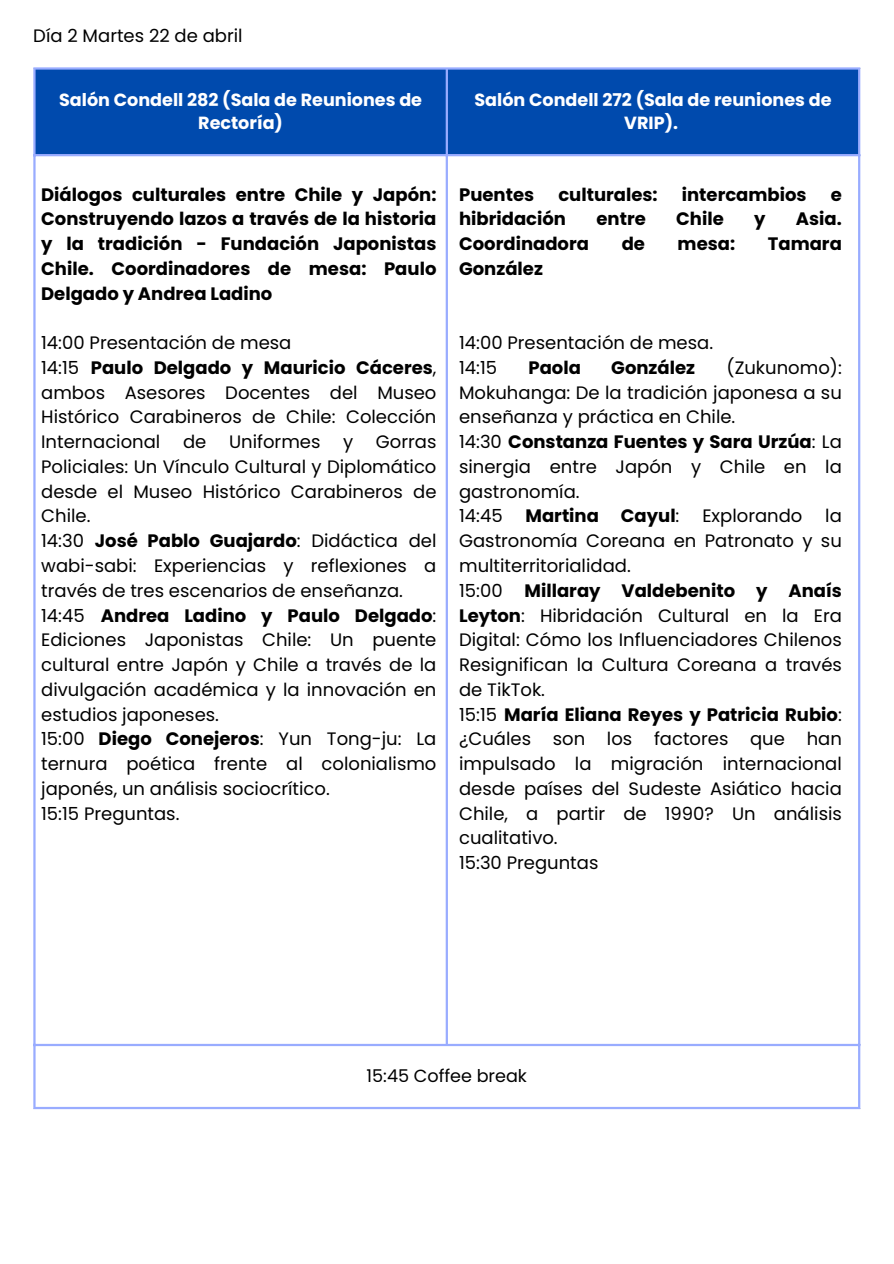
<style>
.page{position:relative;width:894px;height:1264px;background:#fff}
.page>*{position:absolute;margin:0;border:0;box-sizing:border-box;transform-origin:0 0}
.t1{font:18px/24.8px "Poppins";color:#000;text-align:justify}
.t2{font:700 18px/24.8px "Poppins";color:#000;text-align:justify}
.t3{font:700 17.55px/23.7px "Poppins";color:#fff;text-align:center}
.t4{font:17.55px "Poppins";color:#000}
.s1{font-weight:700}
.s2{font-weight:400}
</style>
<div class="page">
<div style="left:36px;top:70px;width:821px;height:84px;background:#004aad"></div>
<hr style="left:33px;top:70px;width:3px;height:1036px;background:#99acff">
<hr style="left:445px;top:70px;width:3px;height:973px;background:#99acff">
<hr style="left:857px;top:70px;width:3px;height:1036px;background:#99acff">
<hr style="left:33px;top:67px;width:827px;height:3px;background:#99acff">
<hr style="left:33px;top:154px;width:827px;height:2px;background:#99acff">
<hr style="left:33px;top:1043px;width:827px;height:3px;background:#99acff">
<hr style="left:33px;top:1106px;width:827px;height:3px;background:#99acff">
<p class="t1" style="left:33px;top:24px;width:211px">Día 2 Martes 22 de abril</p>
<p class="t3" style="left:59px;top:88px;width:364px">Salón Condell 282 (Sala de Reuniones de<br>Rectoría)</p>
<p class="t3" style="left:474px;top:88px;width:358px">Salón Condell 272 (Sala de reuniones de<br>VRIP).</p>
<h1 class="t2" style="left:41px;top:182px;width:396px">Diálogos culturales entre Chile y Japón:<br>Construyendo lazos a través de la historia y la tradición - Fundación Japonistas Chile. Coordinadores de mesa: Paulo Delgado y Andrea Ladino</h1>
<p class="t1" style="left:41px;top:330px;width:252px">14:00 Presentación de mesa</p>
<p class="t1" style="left:41px;top:355px;width:396px">14:15 <span class="s1">Paulo Delgado y Mauricio Cáceres</span>, ambos Asesores Docentes del Museo Histórico Carabineros de Chile: Colección Internacional</p>
<p class="t1" style="left:183px;top:429px;width:25px">de</p>
<p class="t1" style="left:229px;top:429px;width:93px">Uniformes</p>
<p class="t1" style="left:343px;top:429px;width:12px">y</p>
<p class="t1" style="left:41px;top:429px;width:396px;text-indent:334px">Gorras Policiales: Un Vínculo Cultural y Diplomático desde el Museo Histórico Carabineros de Chile.</p>
<p class="t1" style="left:41px;top:528px;width:396px">14:30 <span class="s1">José Pablo Guajardo</span>: Didáctica del wabi-sabi: Experiencias y reflexiones a través de tres escenarios de enseñanza.</p>
<p class="t1" style="left:41px;top:603px;width:396px">14:45 <span class="s1">Andrea Ladino y Paulo Delgado</span>:<br>Ediciones Japonistas Chile: Un puente cultural entre Japón y Chile a través de la divulgación académica y la innovación en estudios japoneses.</p>
<p class="t1" style="left:41px;top:726px;width:396px">15:00 <span class="s1">Diego Conejeros</span>: Yun Tong-ju: La ternura poética frente al colonialismo japonés, un análisis sociocrítico.</p>
<p class="t1" style="left:41px;top:801px;width:140px">15:15 Preguntas.</p>
<h1 class="t2" style="left:459px;top:182px;width:77px">Puentes</h1>
<h1 class="t2" style="left:558px;top:182px;width:101px">culturales:</h1>
<h1 class="t2" style="left:681px;top:182px;width:126px">intercambios</h1>
<h1 class="t2" style="left:830px;top:182px;width:13px">e</h1>
<h1 class="t2" style="left:459px;top:207px;width:108px">hibridación</h1>
<h1 class="t2" style="left:596px;top:207px;width:51px">entre</h1>
<h1 class="t2" style="left:676px;top:207px;width:49px">Chile</h1>
<h1 class="t2" style="left:754px;top:207px;width:13px">y</h1>
<h1 class="t2" style="left:795px;top:207px;width:47px">Asia.</h1>
<h1 class="t2" style="left:459px;top:231px;width:131px">Coordinadora</h1>
<h1 class="t2" style="left:621px;top:231px;width:25px">de</h1>
<h1 class="t2" style="left:677px;top:231px;width:59px">mesa:</h1>
<h1 class="t2" style="left:767px;top:231px;width:76px">Tamara</h1>
<h1 class="t2" style="left:459px;top:256px;width:85px">González</h1>
<p class="t1" style="left:459px;top:330px;width:255px">14:00 Presentación de mesa.</p>
<p class="t1" style="left:459px;top:355px;width:39px">14:15</p>
<p class="t2" style="left:528px;top:355px;width:54px">Paola</p>
<p class="t2" style="left:611px;top:355px;width:85px">González</p>
<p class="t1" style="left:459px;top:355px;width:384px;text-indent:267px">(Zukunomo):<br>Mokuhanga: De la tradición japonesa a su enseñanza y práctica en Chile.</p>
<p class="t1" style="left:459px;top:429px;width:384px">14:30 <span class="s1">Constanza Fuentes y Sara Urzúa</span>: La sinergia entre Japón y Chile en la gastronomía.</p>
<p class="t1" style="left:459px;top:504px;width:45px">14:45</p>
<p class="t2" style="left:525px;top:504px;width:155px">Martina Cayul<span class="s2">:</span></p>
<p class="t1" style="left:702px;top:504px;width:102px">Explorando</p>
<p class="t1" style="left:459px;top:504px;width:384px;text-indent:366px">la Gastronomía Coreana en Patronato y su multiterritorialidad.</p>
<p class="t1" style="left:459px;top:578px;width:384px">15:00 <span class="s1">Millaray Valdebenito y Anaís Leyton</span>: Hibridación Cultural en la Era Digital: Cómo los Influenciadores Chilenos Resignifican la Cultura Coreana a través de TikTok.</p>
<p class="t1" style="left:459px;top:702px;width:384px">15:15 <span class="s1">María Eliana Reyes y Patricia Rubio</span>: ¿Cuáles son los factores que han impulsado la migración internacional desde países del Sudeste Asiático hacia Chile, a partir de 1990? Un análisis cualitativo.</p>
<p class="t1" style="left:459px;top:850px;width:141px">15:30 Preguntas</p>
<p class="t4" style="left:366px;top:1063px;width:162px">15:45 Coffee break</p>
</div>
